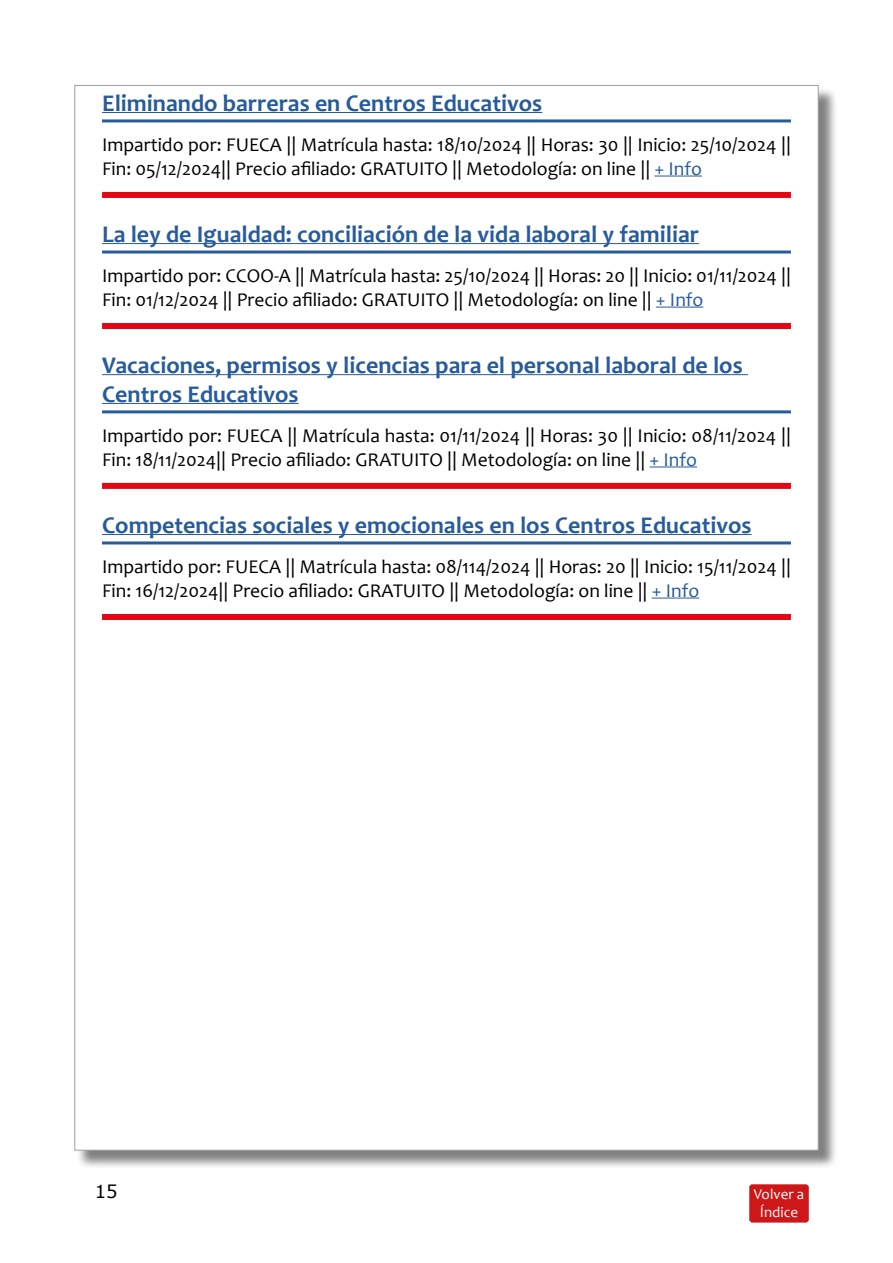
<style>
.page{position:relative;width:893px;height:1263px;background:#fff}
.page>*{position:absolute;margin:0;border:0;box-sizing:border-box;transform-origin:0 0}
.t1{font:700 24px/28.8px "Candara";color:#275b9b}
.t2{font:19.5px/23.4px "Candara";color:#000}
.t3{font:18px "Verdana";color:#000}
.t4{font:15px/18px "Candara";color:#fff;text-align:center}
.s1{color:#275b9b}
</style>
<div class="page">
<div style="left:749px;top:1184px;width:60px;height:38px;background:#cd1719"></div>
<div style="left:77px;top:88px;width:760px;height:1081px;background:#000;opacity:.5"></div>
<div style="left:74px;top:85px;width:745px;height:1065px;background:#fff;border:1px solid #9d9d9c"></div>
<hr style="left:102px;top:119px;width:689px;height:3px;background:#275b9b">
<hr style="left:102px;top:112px;width:440px;height:1px;background:#275b9b">
<hr style="left:654px;top:176px;width:48px;height:1px;background:#275b9b">
<div style="left:102px;top:192px;width:689px;height:6px;background:#e30613"></div>
<hr style="left:102px;top:250px;width:689px;height:3px;background:#275b9b">
<hr style="left:102px;top:243px;width:597px;height:1px;background:#275b9b">
<hr style="left:656px;top:307px;width:47px;height:1px;background:#275b9b">
<div style="left:102px;top:323px;width:689px;height:6px;background:#e30613"></div>
<hr style="left:102px;top:374px;width:646px;height:1px;background:#275b9b">
<hr style="left:102px;top:410px;width:689px;height:3px;background:#275b9b">
<hr style="left:102px;top:403px;width:197px;height:1px;background:#275b9b">
<hr style="left:649px;top:467px;width:48px;height:1px;background:#275b9b">
<div style="left:102px;top:483px;width:689px;height:6px;background:#e30613"></div>
<hr style="left:102px;top:541px;width:689px;height:3px;background:#275b9b">
<hr style="left:102px;top:534px;width:650px;height:1px;background:#275b9b">
<hr style="left:652px;top:598px;width:47px;height:1px;background:#275b9b">
<div style="left:102px;top:614px;width:689px;height:6px;background:#e30613"></div>
<p class="t1" style="left:102px;top:88px;width:442px">Eliminando barreras en Centros Educativos</p>
<p class="t2" style="left:102px;top:133px;width:690px">Impartido por: FUECA || Matrícula hasta: 18/10/2024 || Horas: 30 || Inicio: 25/10/2024 ||<br>Fin: 05/12/2024|| Precio afiliado: GRATUITO || Metodología: on line || <span class="s1">+ Info</span></p>
<p class="t1" style="left:102px;top:220px;width:598px">La ley de Igualdad: conciliación de la vida laboral y familiar</p>
<p class="t2" style="left:102px;top:264px;width:690px">Impartido por: CCOO-A || Matrícula hasta: 25/10/2024 || Horas: 20 || Inicio: 01/11/2024 ||<br>Fin: 01/12/2024 || Precio afiliado: GRATUITO || Metodología: on line || <span class="s1">+ Info</span></p>
<p class="t1" style="left:102px;top:351px;width:642px">Vacaciones, permisos y licencias para el personal laboral de los<br>Centros Educativos</p>
<p class="t2" style="left:102px;top:424px;width:690px">Impartido por: FUECA || Matrícula hasta: 01/11/2024 || Horas: 30 || Inicio: 08/11/2024 ||<br>Fin: 18/11/2024|| Precio afiliado: GRATUITO || Metodología: on line || <span class="s1">+ Info</span></p>
<p class="t1" style="left:102px;top:510px;width:651px">Competencias sociales y emocionales en los Centros Educativos</p>
<p class="t2" style="left:102px;top:555px;width:690px">Impartido por: FUECA || Matrícula hasta: 08/114/2024 || Horas: 20 || Inicio: 15/11/2024 ||<br>Fin: 16/12/2024|| Precio afiliado: GRATUITO || Metodología: on line || <span class="s1">+ Info</span></p>
<p class="t3" style="left:95px;top:1179px;width:24px">15</p>
<p class="t4" style="left:754px;top:1185px;width:52px">Volver a<br>Índice</p>
</div>
